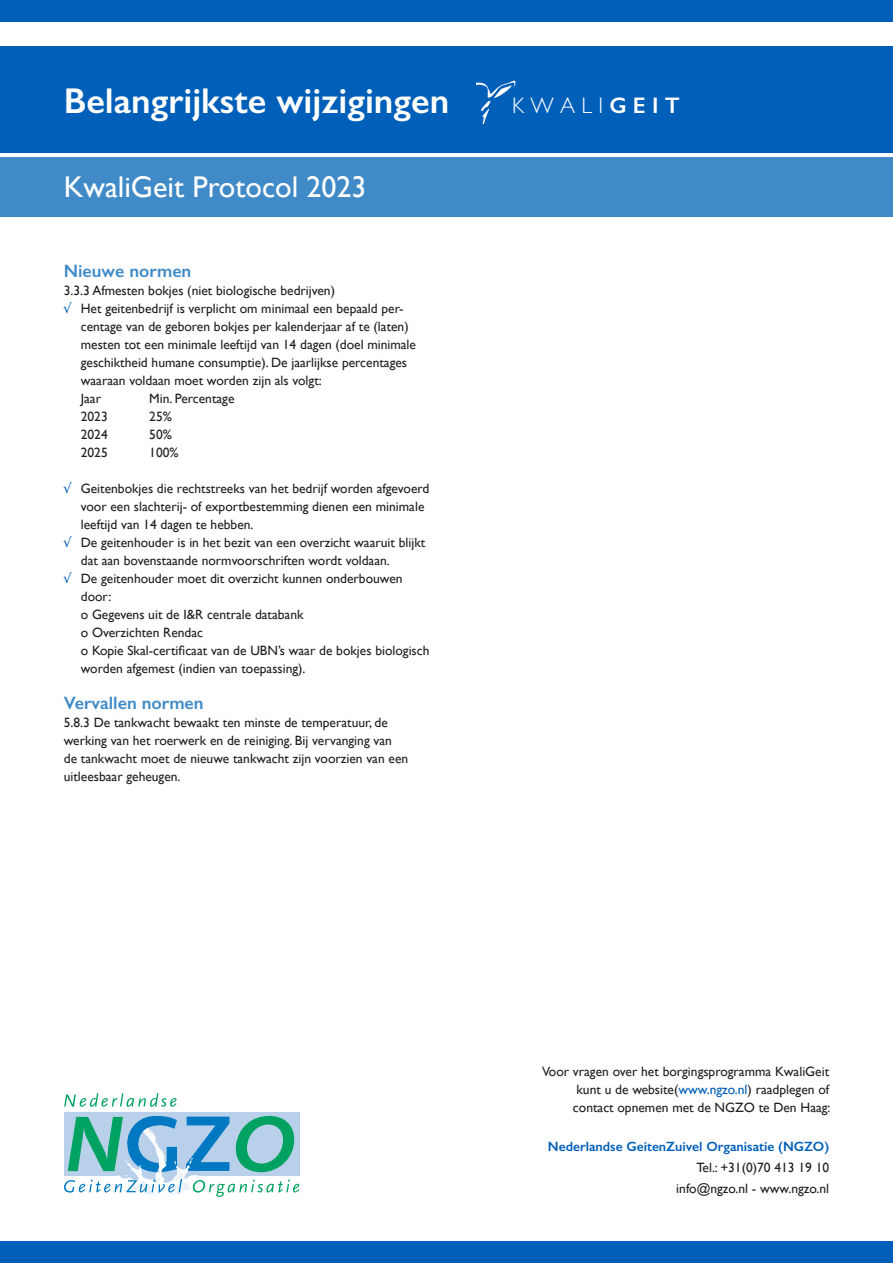
<style>
.page{position:relative;width:893px;height:1263px;background:#fff}
.page>*{position:absolute;margin:0;border:0;box-sizing:border-box;transform-origin:0 0}
.t1{font:600 36px "Gill Sans";color:#fff}
.t2{font:30px "Gill Sans";color:#fff}
.t3{font:300 22.5px "Gill Sans";letter-spacing:.28em;color:#fff}
.t4{font:600 18px "Gill Sans";color:#3f8ac7}
.t5{font:13.5px/18px "Gill Sans";color:#231f20}
.t6{font:600 13.5px "Gill Sans";color:#005fb9}
.s1{font-weight:600}
.s2{color:#005fb9}
</style>
<div class="page">
<div style="left:0;top:0;width:893px;height:21px;background:#005fb9"></div>
<div style="left:0;top:1242px;width:893px;height:21px;background:#005fb9"></div>
<div style="left:0;top:157px;width:893px;height:60px;background:#3f8ac7"></div>
<div style="left:0;top:47px;width:893px;height:106px;background:#005fb9"></div>
<svg style="left:476px;top:81px;width:40px;height:43px"></svg>
<div style="left:64px;top:1112px;width:235px;height:63px;background:#b9d0eb"></div>
<svg style="left:64px;top:1093px;width:113px;height:14px"></svg>
<svg style="left:64px;top:1116px;width:235px;height:81px"></svg>
<p class="t1" style="left:64px;top:79px;width:387px">Belangrijkste wijzigingen</p>
<p class="t3" style="left:512px;top:88px;width:169px">KWALI<span class="s1">GEIT</span></p>
<p class="t2" style="left:64px;top:170px;width:304px">KwaliGeit Protocol 2023</p>
<p class="t4" style="left:64px;top:260px;width:129px">Nieuwe normen</p>
<p class="t5" style="left:64px;top:281px;width:273px">3.3.3 Afmesten bokjes (niet biologische bedrijven)</p>
<p class="t5" style="left:81px;top:299px;width:337px;text-indent:-17px"><span class="s2">√</span> Het geitenbedrijf is verplicht om minimaal een bepaald per&shy;centage van de geboren bokjes per kalenderjaar af te (laten) mesten tot een minimale leeftijd van 14 dagen (doel minimale geschiktheid humane consumptie). De jaarlijkse percentages waaraan voldaan moet worden zijn als volgt:</p>
<p class="t5" style="left:81px;top:389px;width:22px">Jaar</p>
<p class="t5" style="left:149px;top:389px;width:87px">Min. Percentage</p>
<p class="t5" style="left:81px;top:407px;width:28px">2023</p>
<p class="t5" style="left:149px;top:407px;width:24px">25%</p>
<p class="t5" style="left:81px;top:425px;width:28px">2024</p>
<p class="t5" style="left:149px;top:425px;width:24px">50%</p>
<p class="t5" style="left:81px;top:443px;width:28px">2025</p>
<p class="t5" style="left:149px;top:443px;width:31px">100%</p>
<p class="t5" style="left:81px;top:479px;width:350px;text-indent:-17px"><span class="s2">√</span> Geitenbokjes die rechtstreeks van het bedrijf worden afgevoerd voor een slachterij- of exportbestemming dienen een minimale leeftijd van 14 dagen te hebben.</p>
<p class="t5" style="left:81px;top:533px;width:346px;text-indent:-17px"><span class="s2">√</span> De geitenhouder is in het bezit van een overzicht waaruit blijkt dat aan bovenstaande normvoorschriften wordt voldaan.</p>
<p class="t5" style="left:81px;top:569px;width:323px;text-indent:-17px"><span class="s2">√</span> De geitenhouder moet dit overzicht kunnen onderbouwen door:</p>
<p class="t5" style="left:81px;top:605px;width:224px">o Gegevens uit de I&amp;R centrale databank</p>
<p class="t5" style="left:81px;top:623px;width:124px">o Overzichten Rendac</p>
<p class="t5" style="left:81px;top:641px;width:350px">o Kopie Skal-certificaat van de UBN’s waar de bokjes biologisch worden afgemest (indien van toepassing).</p>
<p class="t4" style="left:64px;top:692px;width:141px">Vervallen normen</p>
<p class="t5" style="left:64px;top:713px;width:346px">5.8.3 De tankwacht bewaakt ten minste de temperatuur, de werking van het roerwerk en de reiniging. Bij vervanging van de tankwacht moet de nieuwe tankwacht zijn voorzien van een uitleesbaar geheugen.</p>
<p class="t5" style="left:542px;top:1062px;width:289px">Voor vragen over het borgingsprogramma KwaliGeit</p>
<p class="t5" style="left:576px;top:1080px;width:254px">kunt u de website(<span class="s2">www.ngzo.nl</span>) raadplegen of</p>
<p class="t5" style="left:573px;top:1098px;width:259px">contact opnemen met de NGZO te Den Haag:</p>
<p class="t6" style="left:548px;top:1138px;width:283px">Nederlandse GeitenZuivel Organisatie (NGZO)</p>
<p class="t5" style="left:696px;top:1158px;width:134px">Tel.: +31(0)70 413 19 10</p>
<p class="t5" style="left:676px;top:1179px;width:154px">info@ngzo.nl - www.ngzo.nl</p>
</div>
